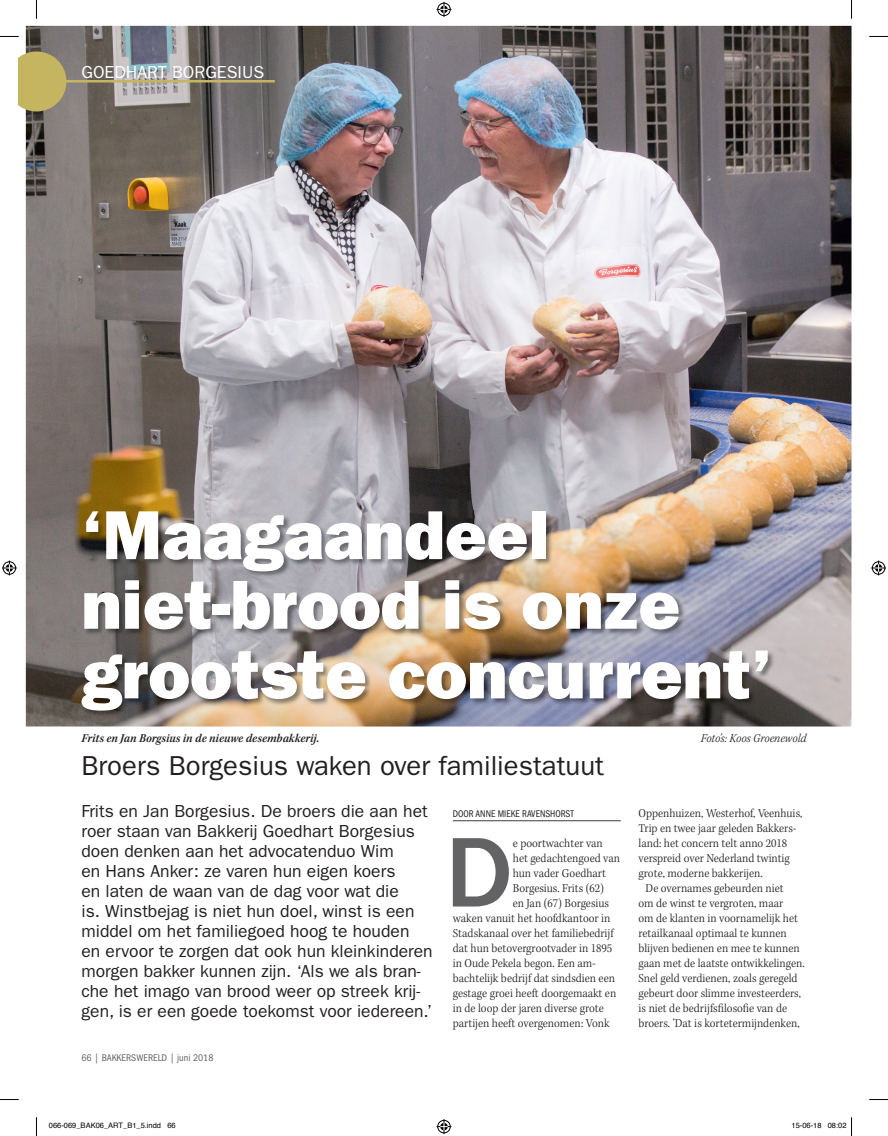
<style>
.page{position:relative;width:888px;height:1136px;background:#fff}
.page>*{position:absolute;margin:0;border:0;box-sizing:border-box;transform-origin:0 0}
.t1{font:500 102.5px "ITC Franklin Gothic Std";color:#636366}
.t2{font:69.62px/69.6px "ITC Franklin Gothic Std Hvy";color:#fff}
.t3{font:27.5px "ITC Franklin Gothic Std";color:#231f20}
.t4{font:17.5px/20px "ITC Franklin Gothic Std";color:#231f20}
.t5{font:17.5px "ITC Franklin Gothic Std";color:#fff}
.t6{font:12.5px "Kepler Std Light Scn";color:#231f20}
.t7{font:12.5px "Kepler Std Semibold Scn It";color:#231f20}
.t8{font:12.5px "Kepler Std Light Scn It";color:#231f20}
.t9{font:condensed 10px "ITC Franklin Gothic Std";color:#636366}
.t10{font:condensed 10px "ITC Franklin Gothic Std";color:#231f20;scale:.95 1}
.t11{font:7.5px "Helvetica";color:#000}
</style>
<div class="page">
<img style="left:26px;top:26px;width:825px;height:700px">
<svg style="left:19px;top:51px;width:47px;height:60px;background:#bcad67"></svg>
<hr style="left:19px;top:80px;width:256px;height:3px;background:#c5b561">
<hr style="left:453px;top:820px;width:168px;height:1px;background:#636366">
<img style="left:81px;top:511px;width:694px;height:207px">
<svg style="left:0;top:36px;width:19px;height:1px"></svg>
<svg style="left:869px;top:36px;width:19px;height:1px"></svg>
<svg style="left:0;top:1099px;width:19px;height:1px"></svg>
<svg style="left:869px;top:1099px;width:19px;height:1px"></svg>
<svg style="left:36px;top:0;width:1px;height:19px"></svg>
<svg style="left:36px;top:1117px;width:1px;height:19px"></svg>
<svg style="left:851px;top:0;width:1px;height:19px"></svg>
<svg style="left:436px;top:2px;width:15px;height:15px"></svg>
<svg style="left:436px;top:1119px;width:15px;height:15px"></svg>
<svg style="left:2px;top:560px;width:15px;height:15px"></svg>
<svg style="left:871px;top:560px;width:15px;height:15px"></svg>
<svg style="left:851px;top:1117px;width:1px;height:19px"></svg>
<h3 class="t5" style="left:81px;top:62px;width:184px">GOEDHART BORGESIUS</h3>
<h2 class="t2" style="left:81px;top:501px;width:692px">‘Maagaandeel niet-brood is onze grootste concurrent’</h2>
<p class="t7" style="left:81px;top:731px;width:239px">Frits en Jan Borgsius in de nieuwe desembakkerij.</p>
<p class="t8" style="left:701px;top:730px;width:107px">Foto’s: Koos Groenewold</p>
<h3 class="t3" style="left:81px;top:750px;width:524px">Broers Borgesius waken over familiestatuut</h3>
<p class="t4" style="left:81px;top:801px;width:353px">Frits en Jan Borgesius. De broers die aan het roer staan van Bakkerij Goedhart Borgesius doen denken aan het advocatenduo Wim<br>en Hans Anker: ze varen hun eigen koers<br>en laten de waan van de dag voor wat die<br>is. Winstbejag is niet hun doel, winst is een middel om het familiegoed hoog te houden en ervoor te zorgen dat ook hun kleinkinderen morgen bakker kunnen zijn. ‘Als we als bran&shy;che het imago van brood weer op streek krij&shy;gen, is er een goede toekomst voor iedereen.’</p>
<p class="t9" style="left:81px;top:1052px;width:133px">66 | BAKKERSWERELD | juni 2018</p>
<p class="t10" style="left:453px;top:808px;width:129px">DOOR ANNE MIEKE RAVENSHORST</p>
<h1 class="t1" style="left:446px;top:815px;width:69px">D</h1>
<p class="t6" style="left:513px;top:836px;width:91px">e poortwachter van</p>
<p class="t6" style="left:513px;top:851px;width:109px">het gedachtengoed van</p>
<p class="t6" style="left:513px;top:866px;width:95px">hun vader Goedhart</p>
<p class="t6" style="left:513px;top:881px;width:93px">Borgesius. Frits (62)</p>
<p class="t6" style="left:513px;top:896px;width:98px">en Jan (67) Borgesius</p>
<p class="t6" style="left:453px;top:911px;width:159px">waken vanuit het hoofdkantoor in</p>
<p class="t6" style="left:453px;top:926px;width:162px">Stadskanaal over het familiebedrijf</p>
<p class="t6" style="left:453px;top:941px;width:161px">dat hun betovergrootvader in 1895</p>
<p class="t6" style="left:453px;top:956px;width:145px">in Oude Pekela begon. Een am-</p>
<p class="t6" style="left:453px;top:971px;width:164px">bachtelijk bedrijf dat sindsdien een</p>
<p class="t6" style="left:453px;top:986px;width:165px">gestage groei heeft doorgemaakt en</p>
<p class="t6" style="left:453px;top:1001px;width:153px">in de loop der jaren diverse grote</p>
<p class="t6" style="left:453px;top:1016px;width:158px">partijen heeft overgenomen: Vonk</p>
<p class="t6" style="left:638px;top:806px;width:165px">Oppenhuizen, Westerhof, Veenhuis,</p>
<p class="t6" style="left:638px;top:821px;width:159px">Trip en twee jaar geleden Bakkers-</p>
<p class="t6" style="left:638px;top:836px;width:150px">land: het concern telt anno 2018</p>
<p class="t6" style="left:638px;top:851px;width:153px">verspreid over Nederland twintig</p>
<p class="t6" style="left:638px;top:866px;width:126px">grote, moderne bakkerijen.</p>
<p class="t6" style="left:646px;top:881px;width:139px">De overnames gebeurden niet</p>
<p class="t6" style="left:638px;top:896px;width:146px">om de winst te vergroten, maar</p>
<p class="t6" style="left:638px;top:911px;width:161px">om de klanten in voornamelijk het</p>
<p class="t6" style="left:638px;top:926px;width:150px">retailkanaal optimaal te kunnen</p>
<p class="t6" style="left:638px;top:941px;width:163px">blijven bedienen en mee te kunnen</p>
<p class="t6" style="left:638px;top:956px;width:168px">gaan met de laatste ontwikkelingen.</p>
<p class="t6" style="left:638px;top:971px;width:161px">Snel geld verdienen, zoals geregeld</p>
<p class="t6" style="left:638px;top:986px;width:164px">gebeurt door slimme investeerders,</p>
<p class="t6" style="left:638px;top:1001px;width:150px">is niet de bedrijfsfilosofie van de</p>
<p class="t6" style="left:638px;top:1016px;width:163px">broers. ‘Dat is kortetermijndenken,</p>
<p class="t11" style="left:49px;top:1123px;width:128px">066-069_BAK06_ART_B1_5.indd 66</p>
<p class="t11" style="left:791px;top:1123px;width:57px">15-06-18 08:02</p>
</div>
